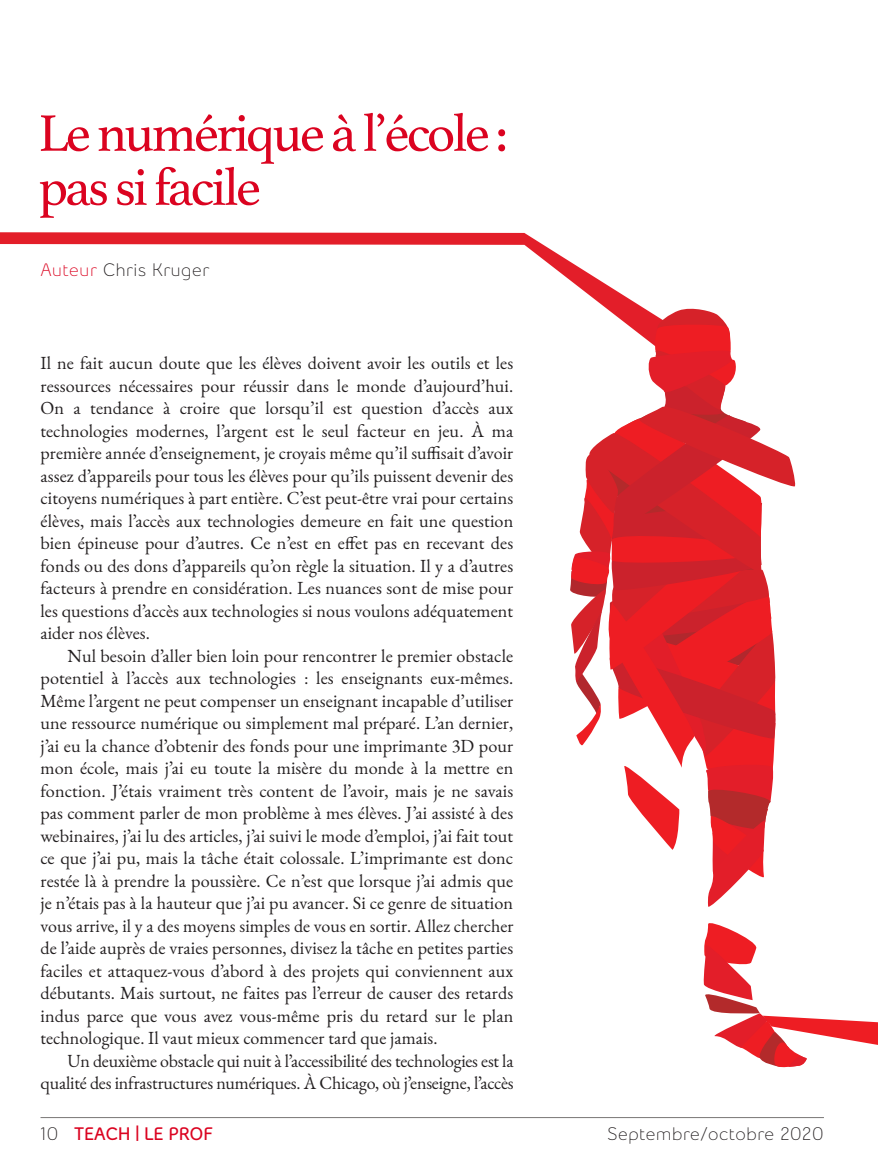
<style>
.page{position:relative;width:878px;height:1175px;background:#fff}
.page>*{position:absolute;margin:0;border:0;box-sizing:border-box;transform-origin:0 0}
.t1{font:54px/54px "Athelas";letter-spacing:-.05em;color:#db0320}
.t2{font:18px/22.5px "EB Garamond";letter-spacing:-.01em;color:#231f20;text-align:justify}
.t3{font:18px "Bell Slim";color:#231f20}
.t4{font:800 18px "Bell Slim";color:#db0320}
.s1{color:#db0320}
.s2{font-weight:400;color:#231f20}
</style>
<div class="page">
<svg style="left:0;top:232px;width:641px;height:74px"></svg>
<svg style="left:570px;top:306px;width:308px;height:762px"></svg>
<hr style="left:40px;top:1117px;width:784px;height:1px;background:#797776">
<h1 class="t1" style="left:38px;top:104px;width:470px">Le numérique à l’école : pas si facile</h1>
<p class="t3" style="left:40px;top:259px;width:170px"><span class="s1">Auteur</span> Chris Kruger</p>
<p class="t2" style="left:40px;top:352px;width:474px">Il ne fait aucun doute que les élèves doivent avoir les outils et les ressources nécessaires pour réussir dans le monde d’aujourd’hui.<br>On a tendance à croire que lorsqu’il est question d’accès aux technologies modernes, l’argent est le seul facteur en jeu. À ma première année d’enseignement, je croyais même qu’il suffisait d’avoir assez d’appareils pour tous les élèves pour qu’ils puissent devenir des citoyens numériques à part entière. C’est peut-être vrai pour certains élèves, mais l’accès aux technologies demeure en fait une question bien épineuse pour d’autres. Ce n’est en effet pas en recevant des fonds ou des dons d’appareils qu’on règle la situation. Il y a d’autres facteurs à prendre en considération. Les nuances sont de mise pour les questions d’accès aux technologies si nous voulons adéquatement aider nos élèves.</p>
<p class="t2" style="left:40px;top:644px;width:474px;text-indent:27px">Nul besoin d’aller bien loin pour rencontrer le premier obstacle potentiel à l’accès aux technologies : les enseignants eux-mêmes.<br>Même l’argent ne peut compenser un enseignant incapable d’utiliser une ressource numérique ou simplement mal préparé. L’an dernier, j’ai eu la chance d’obtenir des fonds pour une imprimante 3D pour mon école, mais j’ai eu toute la misère du monde à la mettre en fonction. J’étais vraiment très content de l’avoir, mais je ne savais pas comment parler de mon problème à mes élèves. J’ai assisté à des webinaires, j’ai lu des articles, j’ai suivi le mode d’emploi, j’ai fait tout ce que j’ai pu, mais la tâche était colossale. L’imprimante est donc restée là à prendre la poussière. Ce n’est que lorsque j’ai admis que je n’étais pas à la hauteur que j’ai pu avancer. Si ce genre de situation vous arrive, il y a des moyens simples de vous en sortir. Allez chercher de l’aide auprès de vraies personnes, divisez la tâche en petites parties faciles et attaquez-vous d’abord à des projets qui conviennent aux débutants. Mais surtout, ne faites pas l’erreur de causer des retards indus parce que vous avez vous-même pris du retard sur le plan technologique. Il vaut mieux commencer tard que jamais.</p>
<p class="t2" style="left:40px;top:1049px;width:474px;text-align:right">Un deuxième obstacle qui nuit à l’accessibilité des technologies est la qualité des infrastructures numériques. À Chicago, où j’enseigne, l’accès</p>
<p class="t4" style="left:40px;top:1122px;width:174px"><span class="s2">10</span> TEACH | LE PROF</p>
<p class="t3" style="left:607px;top:1122px;width:218px">Septembre/octobre 2020</p>
</div>
